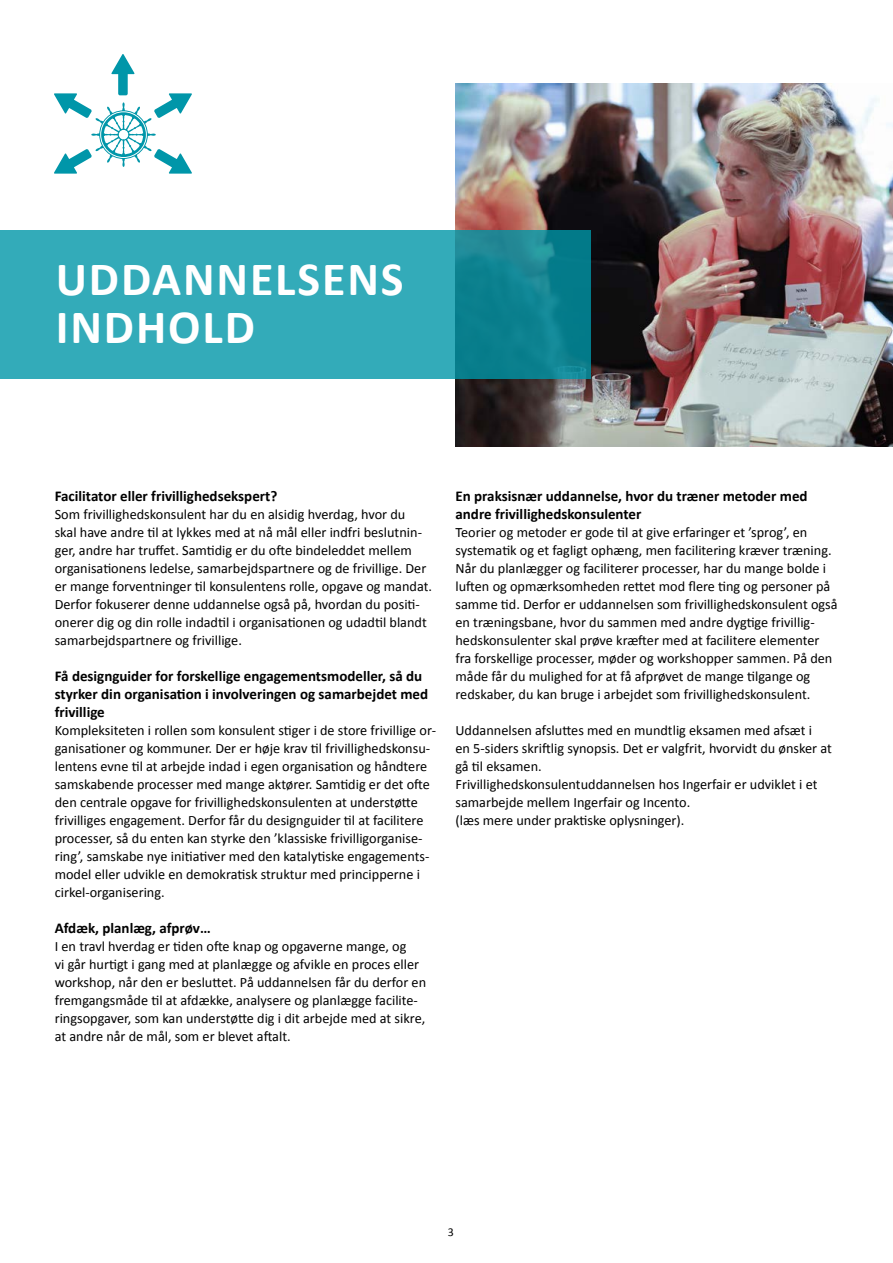
<style>
.page{position:relative;width:893px;height:1263px;background:#fff}
.page>*{position:absolute;margin:0;border:0;box-sizing:border-box;transform-origin:0 0}
.t1{font:700 48px/48px "Calibri";letter-spacing:.04em;color:#fff}
.t2{font:700 15px/18px "Calibri";color:#000}
.t3{font:14.25px/18px "Calibri";color:#000}
.t4{font:12px "Calibri";color:#000}
</style>
<div class="page">
<img style="left:455px;top:84px;width:438px;height:362px">
<svg style="left:0;top:230px;width:591px;height:148px;background:#2aa1af"></svg>
<svg style="left:54px;top:54px;width:138px;height:120px"></svg>
<h1 class="t1" style="left:56px;top:253px;width:349px">UDDANNELSENS<br>INDHOLD</h1>
<p class="t2" style="left:55px;top:487px;width:224px">Facilitator eller frivillighedsekspert?</p>
<p class="t3" style="left:55px;top:505px;width:379px">Som frivillighedskonsulent har du en alsidig hverdag, hvor du<br>skal have andre til at lykkes med at nå mål eller indfri beslutnin&shy;ger, andre har truffet. Samtidig er du ofte bindeleddet mellem organisationens ledelse, samarbejdspartnere og de frivillige. Der er mange forventninger til konsulentens rolle, opgave og mandat.<br>Derfor fokuserer denne uddannelse også på, hvordan du positi&shy;onerer dig og din rolle indadtil i organisationen og udadtil blandt samarbejdspartnere og frivillige.</p>
<p class="t2" style="left:55px;top:667px;width:375px">Få designguider for forskellige engagementsmodeller, så du styrker din organisation i involveringen og samarbejdet med frivillige</p>
<p class="t3" style="left:55px;top:721px;width:383px">Kompleksiteten i rollen som konsulent stiger i de store frivillige or&shy;ganisationer og kommuner. Der er høje krav til frivillighedskonsu&shy;lentens evne til at arbejde indad i egen organisation og håndtere samskabende processer med mange aktører. Samtidig er det ofte den centrale opgave for frivillighedskonsulenten at understøtte frivilliges engagement. Derfor får du designguider til at facilitere processer, så du enten kan styrke den ’klassiske frivilligorganise&shy;ring’, samskabe nye initiativer med den katalytiske engagements&shy;model eller udvikle en demokratisk struktur med principperne i cirkel-organisering.</p>
<p class="t2" style="left:55px;top:919px;width:157px">Afdæk, planlæg, afprøv…</p>
<p class="t3" style="left:55px;top:937px;width:373px">I en travl hverdag er tiden ofte knap og opgaverne mange, og<br>vi går hurtigt i gang med at planlægge og afvikle en proces eller workshop, når den er besluttet. På uddannelsen får du derfor en fremgangsmåde til at afdække, analysere og planlægge facilite&shy;ringsopgaver, som kan understøtte dig i dit arbejde med at sikre, at andre når de mål, som er blevet aftalt.</p>
<p class="t2" style="left:455px;top:487px;width:354px">En praksisnær uddannelse, hvor du træner metoder med andre frivillighedskonsulenter</p>
<p class="t3" style="left:455px;top:523px;width:384px">Teorier og metoder er gode til at give erfaringer et ’sprog’, en systematik og et fagligt ophæng, men facilitering kræver træning.<br>Når du planlægger og faciliterer processer, har du mange bolde i luften og opmærksomheden rettet mod flere ting og personer på samme tid. Derfor er uddannelsen som frivillighedskonsulent også en træningsbane, hvor du sammen med andre dygtige frivillig&shy;hedskonsulenter skal prøve kræfter med at facilitere elementer fra forskellige processer, møder og workshopper sammen. På den måde får du mulighed for at få afprøvet de mange tilgange og redskaber, du kan bruge i arbejdet som frivillighedskonsulent.</p>
<p class="t3" style="left:455px;top:721px;width:378px">Uddannelsen afsluttes med en mundtlig eksamen med afsæt i<br>en 5-siders skriftlig synopsis. Det er valgfrit, hvorvidt du ønsker at gå til eksamen.<br>Frivillighedskonsulentuddannelsen hos Ingerfair er udviklet i et samarbejde mellem Ingerfair og Incento.<br>(læs mere under praktiske oplysninger).</p>
<p class="t4" style="left:448px;top:1223px;width:8px">3</p>
</div>
